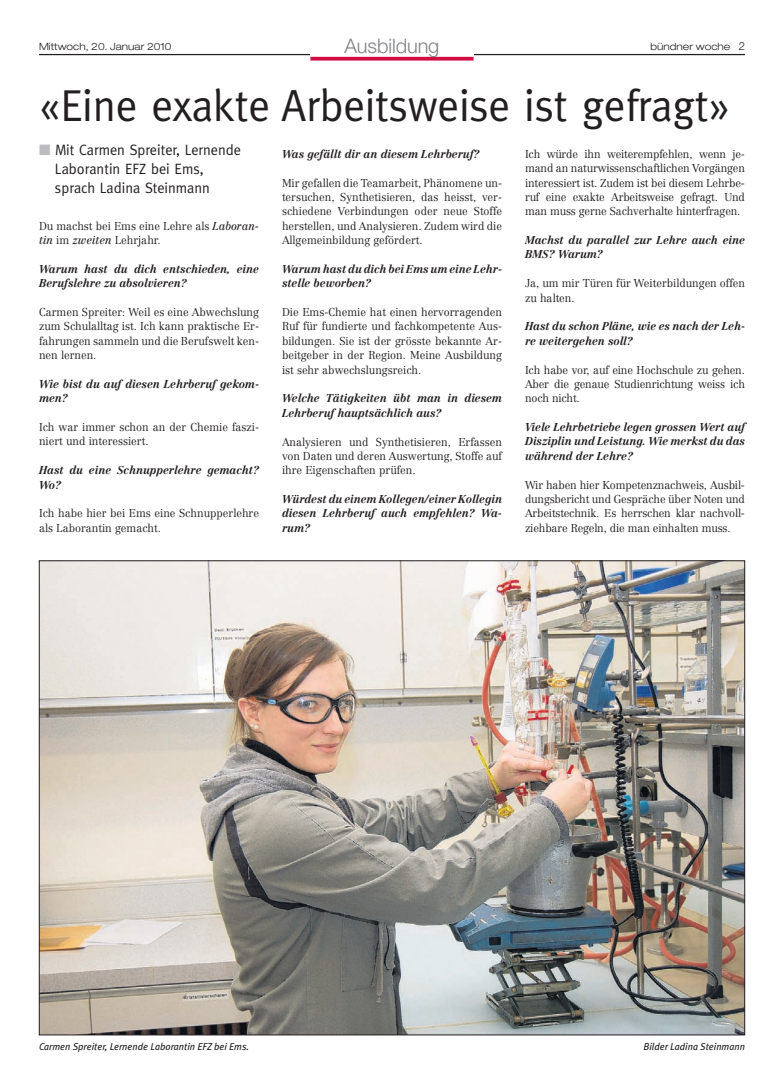
<style>
.page{position:relative;width:784px;height:1092px;background:#fff}
.page>*{position:absolute;margin:0;border:0;box-sizing:border-box;transform-origin:0 0}
.t1{font:45px "Meta";letter-spacing:-.005em;color:#231f20;scale:.96 1}
.t2{font:300 20px "Helvetica Neue";letter-spacing:-.005em;color:#808285}
.t3{font:15px/18.8px "Meta";color:#231f20;scale:.96 1}
.t4{font:300 11.25px/14.4px "Centennial";color:#231f20;text-align:justify;scale:.96 1}
.t5{font:italic 700 11.25px/14.4px "Centennial";color:#231f20;scale:.96 1}
.t6{font:italic 10px "Meta Plus";color:#231f20}
.t7{font:300 expanded 10px "Helvetica Neue";color:#231f20}
.s1{font-stretch:normal;font-size:11.25px}
.s2{color:#bcbdc0}
.s3{font-weight:400;font-style:italic}
</style>
<div class="page">
<hr style="left:39px;top:54px;width:705px;height:1px;background:#231f20">
<div style="left:310px;top:39px;width:163px;height:26px;background:#fff"></div>
<svg style="left:310px;top:57px;width:163px;height:4px"></svg>
<img style="left:41px;top:562px;width:701px;height:471px">
<p class="t7" style="left:39px;top:43px;width:134px">Mittwoch, 20. Januar 2010</p>
<h2 class="t2" style="left:344px;top:39px;width:96px">Ausbildung</h2>
<p class="t7" style="left:650px;top:43px;width:96px">bündner woche <span class="s1">2</span></p>
<h1 class="t1" style="left:39px;top:79px;width:721px">«Eine exakte Arbeitsweise ist gefragt»</h1>
<h3 class="t3" style="left:55px;top:141px;width:195px;text-indent:-16px"><span class="s2">■</span> Mit Carmen Spreiter, Lernende<br>Laborantin EFZ bei Ems, sprach Ladina Steinmann</h3>
<p class="t4" style="left:39px;top:219px;width:230px">Du machst bei Ems eine Lehre als <span class="s3">Laboran&shy;tin</span> im <span class="s3">zweiten</span> Lehrjahr.</p>
<p class="t5" style="left:39px;top:263px;width:230px">Warum hast du dich entschieden, eine<br>Berufslehre zu absolvieren?</p>
<p class="t4" style="left:39px;top:306px;width:230px">Carmen Spreiter: Weil es eine Abwechslung zum Schulalltag ist. Ich kann praktische Er&shy;fahrungen sammeln und die Berufswelt ken&shy;nen lernen.</p>
<p class="t5" style="left:39px;top:378px;width:230px">Wie bist du auf diesen Lehrberuf gekom&shy;men?</p>
<p class="t4" style="left:39px;top:421px;width:230px">Ich war immer schon an der Chemie faszi&shy;niert und interessiert.</p>
<p class="t5" style="left:39px;top:464px;width:230px">Hast du eine Schnupperlehre gemacht?<br>Wo?</p>
<p class="t4" style="left:39px;top:507px;width:230px">Ich habe hier bei Ems eine Schnupperlehre als Laborantin gemacht.</p>
<p class="t4" style="left:524px;top:148px;width:230px">Ich würde ihn weiterempfehlen, wenn je&shy;mand an naturwissenschaftlichen Vorgängen interessiert ist. Zudem ist bei diesem Lehrbe&shy;ruf eine exakte Arbeitsweise gefragt. Und man muss gerne Sachverhalte hinterfragen.</p>
<p class="t5" style="left:524px;top:234px;width:230px">Machst du parallel zur Lehre auch eine<br>BMS? Warum?</p>
<p class="t4" style="left:524px;top:277px;width:230px">Ja, um mir Türen für Weiterbildungen offen zu halten.</p>
<p class="t5" style="left:524px;top:320px;width:230px">Hast du schon Pläne, wie es nach der Leh&shy;re weitergehen soll?</p>
<p class="t4" style="left:524px;top:363px;width:230px">Ich habe vor, auf eine Hochschule zu gehen.<br>Aber die genaue Studienrichtung weiss ich noch nicht.</p>
<p class="t5" style="left:524px;top:421px;width:230px;text-align:justify">Viele Lehrbetriebe legen grossen Wert auf Disziplin und Leistung. Wie merkst du das während der Lehre?</p>
<p class="t4" style="left:524px;top:478px;width:230px">Wir haben hier Kompetenznachweis, Ausbil&shy;dungsbericht und Gespräche über Noten und Arbeitstechnik. Es herrschen klar nachvoll&shy;ziehbare Regeln, die man einhalten muss.</p>
<p class="t5" style="left:282px;top:148px;width:207px">Was gefällt dir an diesem Lehrberuf?</p>
<p class="t4" style="left:282px;top:176px;width:230px">Mir gefallen die Teamarbeit, Phänomene un&shy;tersuchen, Synthetisieren, das heisst, ver&shy;schiedene Verbindungen oder neue Stoffe herstellen, und Analysieren. Zudem wird die Allgemeinbildung gefördert.</p>
<p class="t5" style="left:282px;top:263px;width:230px">Warum hast du dich bei Ems um eine Lehr&shy;stelle beworben?</p>
<p class="t4" style="left:282px;top:306px;width:230px">Die Ems-Chemie hat einen hervorragenden Ruf für fundierte und fachkompetente Aus&shy;bildungen. Sie ist der grösste bekannte Ar&shy;beitgeber in der Region. Meine Ausbildung ist sehr abwechslungsreich.</p>
<p class="t5" style="left:282px;top:392px;width:230px">Welche Tätigkeiten übt man in diesem<br>Lehrberuf hauptsächlich aus?</p>
<p class="t4" style="left:282px;top:435px;width:230px">Analysieren und Synthetisieren, Erfassen von Daten und deren Auswertung, Stoffe auf ihre Eigenschaften prüfen.</p>
<p class="t5" style="left:282px;top:493px;width:230px;text-align:justify">Würdest du einem Kollegen/einer Kollegin diesen Lehrberuf auch empfehlen? Wa&shy;rum?</p>
<p class="t6" style="left:39px;top:1040px;width:211px">Carmen Spreiter, Lernende Laborantin EFZ bei Ems.</p>
<p class="t6" style="left:643px;top:1040px;width:103px">Bilder Ladina Steinmann</p>
</div>
